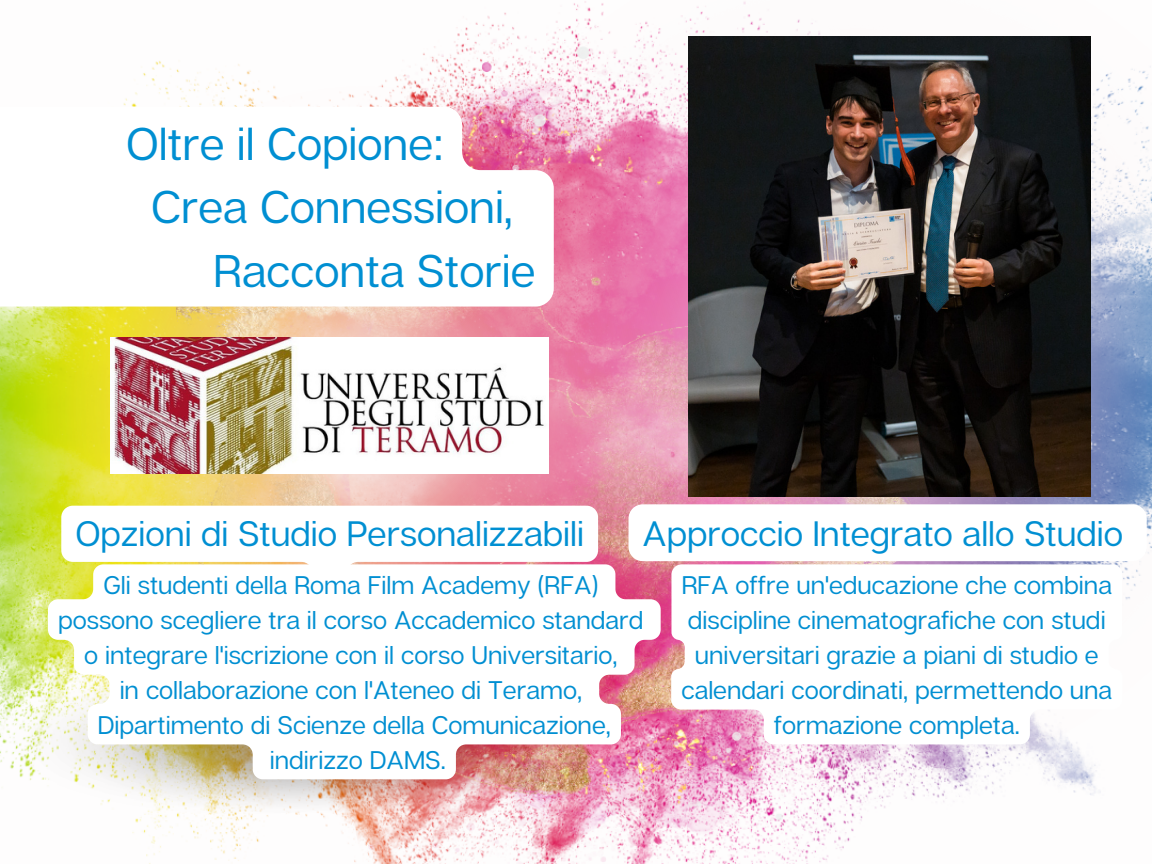
<style>
.page{position:relative;width:1152px;height:864px;background:#fff}
.page>*{position:absolute;margin:0;border:0;box-sizing:border-box;transform-origin:0 0}
.t1{font:45.75px "Articulat CF";color:#008fd2}
.t2{font:35.25px "Articulat CF";color:#008fd2}
.t3{font:27.3px "Articulat CF";color:#008fd2}
.t4{font:25.5px/34.8px "Articulat CF";color:#008fd2;text-align:center}
</style>
<div class="page">
<img style="left:0;top:307px;width:854px;height:557px">
<img style="left:395px;top:1px;width:757px;height:823px">
<img style="left:689px;top:37px;width:401px;height:460px">
<img style="left:19px;top:58px;width:695px;height:695px">
<img style="left:110px;top:337px;width:439px;height:136px">
<svg style="left:629px;top:504px;width:518px;height:57px"></svg>
<svg style="left:671px;top:564px;width:451px;height:180px"></svg>
<svg style="left:0;top:107px;width:554px;height:200px"></svg>
<svg style="left:61px;top:506px;width:537px;height:58px"></svg>
<svg style="left:48px;top:564px;width:613px;height:215px"></svg>
<h1 class="t1" style="left:126px;top:115px;width:319px">Oltre il Copione:</h1>
<h1 class="t1" style="left:151px;top:178px;width:363px">Crea Connessioni,</h1>
<h1 class="t1" style="left:214px;top:242px;width:323px">Racconta Storie</h1>
<p class="t2" style="left:643px;top:512px;width:482px">Approccio Integrato allo Studio</p>
<p class="t4" style="left:681px;top:567px;width:432px">RFA offre un'educazione che combina discipline cinematografiche con studi universitari grazie a piani di studio e calendari coordinati, permettendo una formazione completa.</p>
<h2 class="t2" style="left:75px;top:512px;width:510px">Opzioni di Studio Personalizzabili</h2>
<p class="t4" style="left:103px;top:567px;width:496px">Gli studenti della Roma Film Academy (RFA)</p>
<p class="t4" style="left:58px;top:602px;width:587px">possono scegliere tra il corso Accademico standard</p>
<p class="t4" style="left:84px;top:637px;width:535px">o integrare l'iscrizione con il corso Universitario,</p>
<p class="t4" style="left:120px;top:672px;width:464px">in collaborazione con l'Ateneo di Teramo,</p>
<p class="t4" style="left:98px;top:707px;width:514px">Dipartimento di Scienze della Comunicazione,</p>
<p class="t4" style="left:270px;top:742px;width:177px">indirizzo DAMS.</p>
<p class="t3" style="left:327px;top:673px;width:7px">.</p>
</div>
